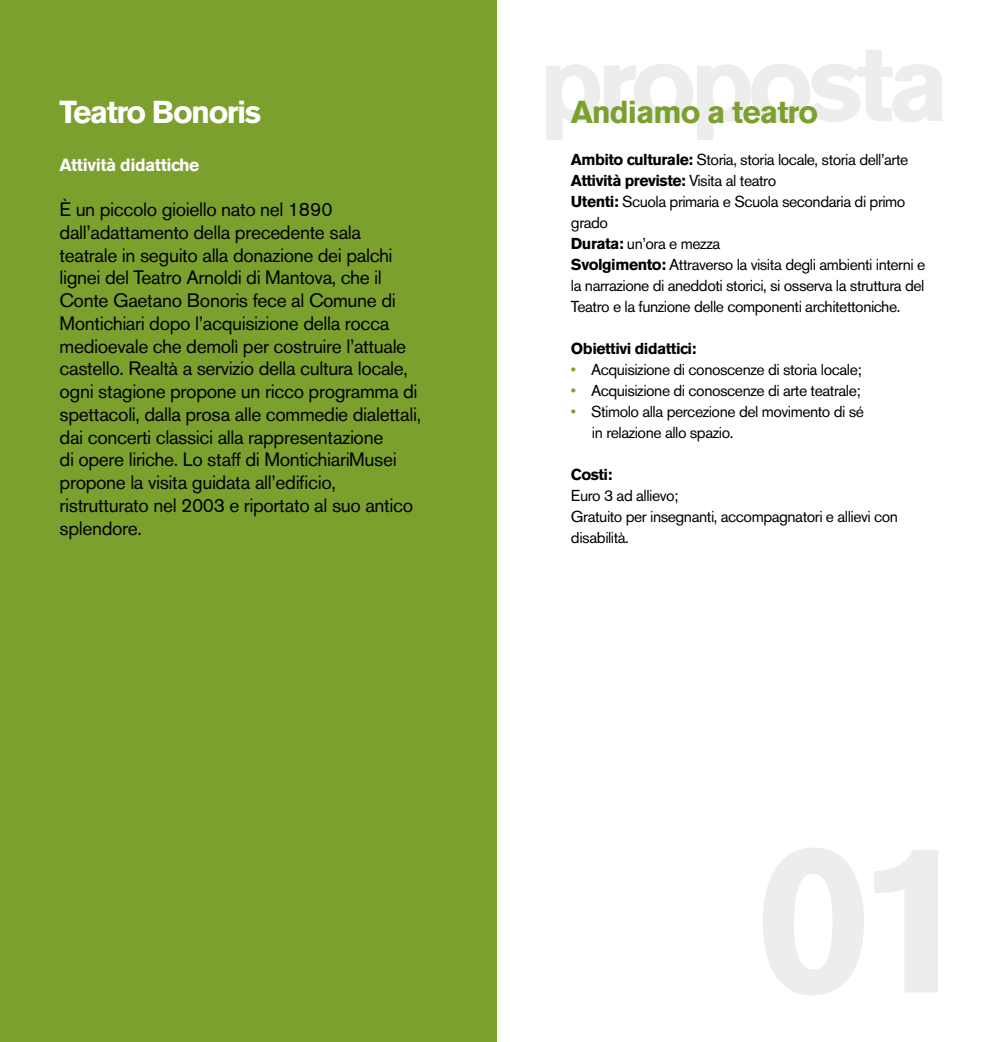
<style>
.page{position:relative;width:993px;height:1042px;background:#fff}
.page>*{position:absolute;margin:0;border:0;box-sizing:border-box;transform-origin:0 0}
.t1{font:700 31.5px "Akzidenz Grotesk BE";letter-spacing:-.03em;color:#7ba02d}
.Titolo_2{font:700 31.5px "Akzidenz Grotesk BE";letter-spacing:-.05em;color:#fff}
.Corpo_del_testo_2{font:19.25px/22.8px "Akzidenz Grotesk BE";letter-spacing:-.02em;color:#000}
.Titolo_2-2{font:700 17.5px "Akzidenz Grotesk BE";letter-spacing:-.025em;color:#fff}
.t2{font:15.75px/21px "Akzidenz Grotesk BE";letter-spacing:-.03em;color:#000}
.t3{font:700 15.75px "Akzidenz Grotesk BE";letter-spacing:-.03em;color:#000}
.s1{font-weight:700}
.s2{font-weight:400}
.s3{color:#7ba02d}
</style>
<div class="page">
<div style="left:0;top:0;width:496px;height:1042px;background:#7ba02d"></div>
<svg style="left:546px;top:50px;width:397px;height:90px"></svg>
<p class="Titolo_2" style="left:60px;top:94px;width:203px">Teatro Bonoris</p>
<p class="Titolo_2-2" style="left:60px;top:155px;width:141px">Attività didattiche</p>
<p class="Corpo_del_testo_2" style="left:60px;top:198px;width:363px">È un piccolo gioiello nato nel 1890 dall’adattamento della precedente sala teatrale in seguito alla donazione dei palchi lignei del Teatro Arnoldi di Mantova, che il Conte Gaetano Bonoris fece al Comune di Montichiari dopo l’acquisizione della rocca medioevale che demolì per costruire l’attuale castello. Realtà a servizio della cultura locale, ogni stagione propone un ricco programma di spettacoli, dalla prosa alle commedie dialettali, dai concerti classici alla rappresentazione<br>di opere liriche. Lo staff di MontichiariMusei propone la visita guidata all’edificio, ristrutturato nel 2003 e riportato al suo antico splendore.</p>
<p class="t1" style="left:570px;top:94px;width:248px">Andiamo a teatro</p>
<p class="t2" style="left:570px;top:149px;width:339px"><span class="s1">Ambito culturale:</span> Storia, storia locale, storia dell’arte</p>
<p class="t3" style="left:570px;top:171px;width:207px">Attività previste: <span class="s2">Visita al teatro</span></p>
<p class="t2" style="left:570px;top:191px;width:336px"><span class="s1">Utenti:</span> Scuola primaria e Scuola secondaria di primo grado</p>
<p class="t2" style="left:570px;top:233px;width:151px"><span class="s1">Durata:</span> un’ora e mezza</p>
<p class="t2" style="left:570px;top:254px;width:356px;text-align:justify"><span class="s1">Svolgimento:</span> Attraverso la visita degli ambienti interni e la narrazione di aneddoti storici, si osserva la struttura del Teatro e la funzione delle componenti architettoniche.</p>
<p class="t3" style="left:570px;top:339px;width:127px">Obiettivi didattici:</p>
<p class="t2" style="left:570px;top:359px;width:292px"><span class="s3">•</span> Acquisizione di conoscenze di storia locale;</p>
<p class="t2" style="left:570px;top:380px;width:291px"><span class="s3">•</span> Acquisizione di conoscenze di arte teatrale;</p>
<p class="t2" style="left:570px;top:401px;width:294px"><span class="s3">•</span> Stimolo alla percezione del movimento di sé</p>
<p class="t2" style="left:591px;top:422px;width:143px">in relazione allo spazio.</p>
<p class="t3" style="left:570px;top:465px;width:43px">Costi:</p>
<p class="t2" style="left:570px;top:485px;width:109px">Euro 3 ad allievo;</p>
<p class="t2" style="left:570px;top:506px;width:328px">Gratuito per insegnanti, accompagnatori e allievi con disabilità.</p>
</div>
